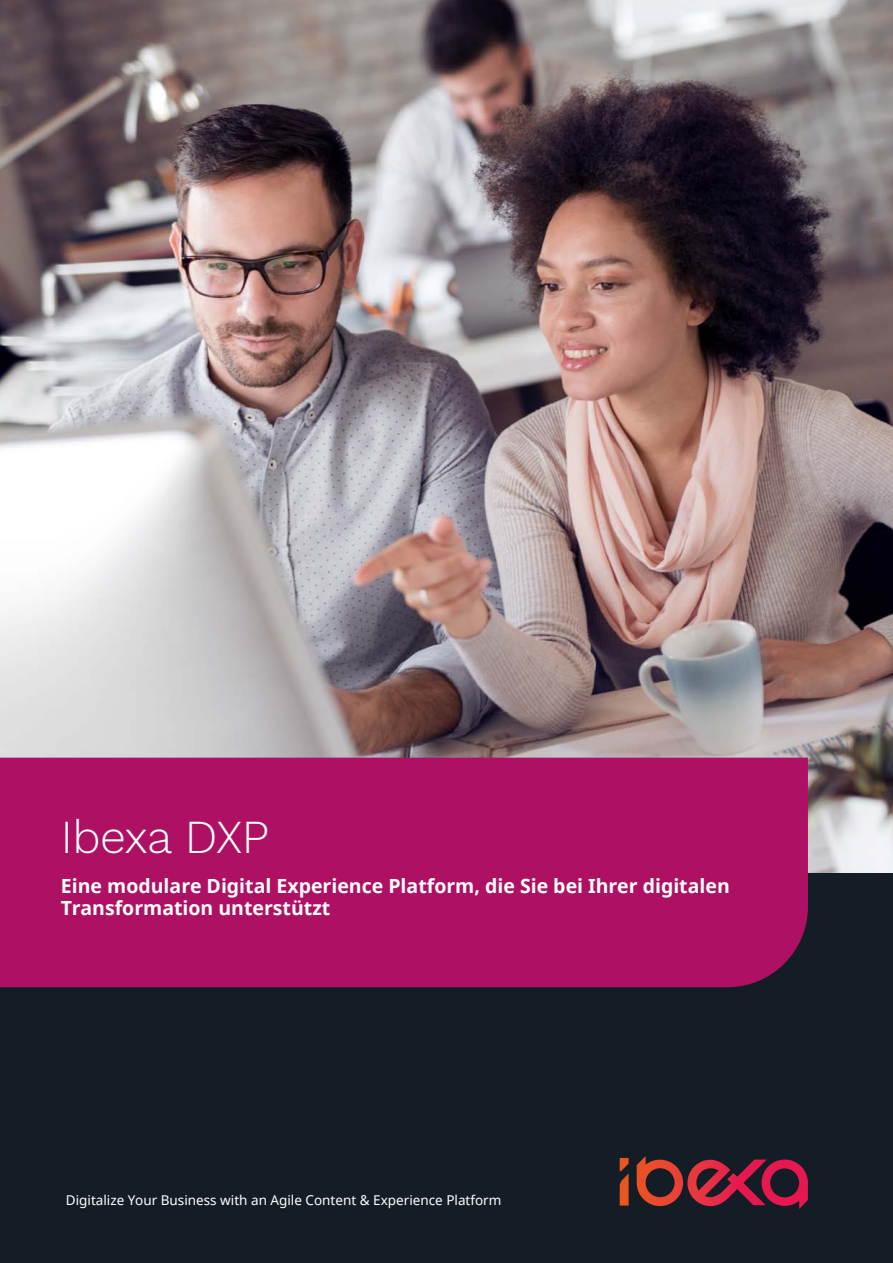
<style>
.page{position:relative;width:893px;height:1263px;background:#141d26}
.page>*{position:absolute;margin:0;border:0;box-sizing:border-box;transform-origin:0 0}
.t1{font:300 46.5px "Work Sans";letter-spacing:-.015em;color:#fff}
.t2{font:700 19.5px/22.5px "Noto Sans";color:#fff}
.t3{font:13.5px "Noto Sans";color:#fff}
</style>
<div class="page">
<img style="left:0;top:0;width:893px;height:872px">
<svg style="left:620px;top:1156px;width:188px;height:53px"></svg>
<div style="left:0;top:758px;width:808px;height:229px;background:#ae1164"></div>
<h1 class="t1" style="left:61px;top:802px;width:210px">Ibexa DXP</h1>
<p class="t2" style="left:61px;top:875px;width:670px">Eine modulare Digital Experience Platform, die Sie bei Ihrer digitalen<br>Transformation unterstützt</p>
<p class="t3" style="left:66px;top:1191px;width:437px">Digitalize Your Business with an Agile Content &amp; Experience Platform</p>
</div>
